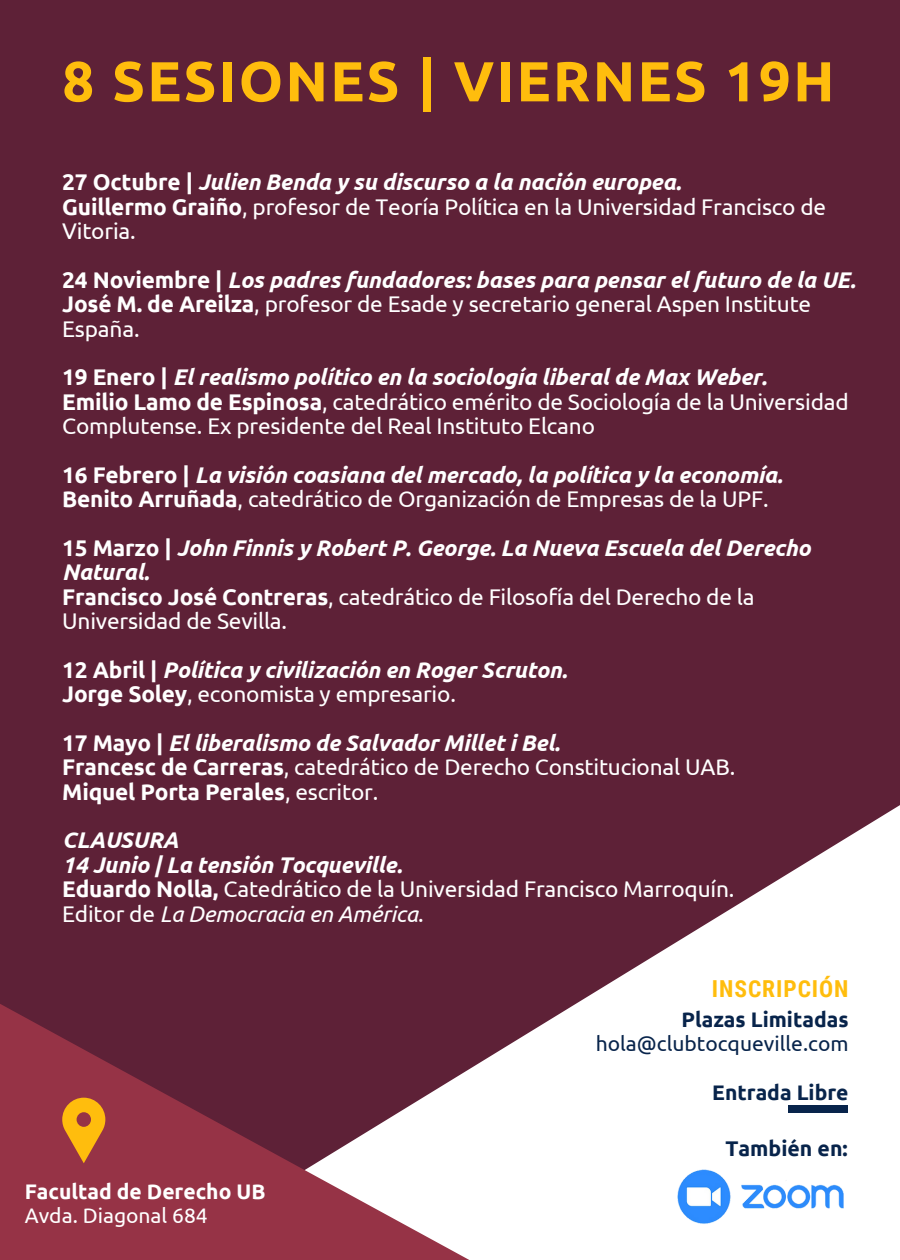
<style>
.page{position:relative;width:900px;height:1260px;background:#5e2137}
.page>*{position:absolute;margin:0;border:0;box-sizing:border-box;transform-origin:0 0}
.t1{font:700 56.25px "Ubuntu";letter-spacing:.04em;color:#ffbd0d}
.t2{font:700 23.5px "Roboto Condensed";letter-spacing:.04em;color:#ffbd0d}
.t3{font:22.75px/24.5px "Ubuntu";letter-spacing:-.01em;color:#fff}
.t4{font:italic 700 22.75px/24.5px "Ubuntu";letter-spacing:-.01em;color:#fff}
.t5{font:italic 22.75px "Ubuntu";letter-spacing:-.01em;color:#fff}
.t6{font:700 22.75px "Ubuntu";letter-spacing:-.01em;color:#fff}
.t7{font:700 21.25px "Ubuntu";color:#08244b}
.t8{font:700 21px "Ubuntu";color:#08244b}
.t9{font:21px "Ubuntu";color:#08244b}
.t10{font:700 21px "Ubuntu";color:#fff}
.t11{font:21px "Ubuntu";color:#fff}
.s1{font-style:normal}
.s2{font-weight:700}
.s3{font-weight:400}
</style>
<div class="page">
<svg style="left:758px;top:805px;width:142px;height:455px;background:#ede7e9"></svg>
<svg style="left:0;top:892px;width:758px;height:368px"></svg>
<div style="left:788px;top:1105px;width:60px;height:8px;background:#08244b"></div>
<svg style="left:62px;top:1098px;width:43px;height:65px;background:#d38324"></svg>
<img style="left:673px;top:1163px;width:175px;height:66px">
<p class="t1" style="left:62px;top:49px;width:774px">8 SESIONES | VIERNES 19H</p>
<p class="t4" style="left:62px;top:170px;width:620px"><span class="s1">27 Octubre |</span> Julien Benda y su discurso a la nación europea.</p>
<p class="t3" style="left:62px;top:194px;width:765px"><span class="s2">Guillermo Graiño</span>, profesor de Teoría Política en la Universidad Francisco de<br>Vitoria.</p>
<p class="t4" style="left:62px;top:267px;width:795px"><span class="s1">24 Noviembre |</span> Los padres fundadores: bases para pensar el futuro de la UE.</p>
<p class="t3" style="left:62px;top:291px;width:751px"><span class="s2">José M. de Areilza</span>, profesor de Esade y secretario general Aspen Institute<br>España.</p>
<p class="t4" style="left:62px;top:365px;width:706px"><span class="s1">19 Enero |</span> El realismo político en la sociología liberal de Max Weber.</p>
<p class="t3" style="left:62px;top:389px;width:788px"><span class="s2">Emilio Lamo de Espinosa</span>, catedrático emérito de Sociología de la Universidad<br>Complutense. Ex presidente del Real Instituto Elcano</p>
<p class="t4" style="left:62px;top:462px;width:722px"><span class="s1">16 Febrero |</span> La visión coasiana del mercado, la política y la economía.</p>
<p class="t3" style="left:62px;top:486px;width:708px"><span class="s2">Benito Arruñada</span>, catedrático de Organización de Empresas de la UPF.</p>
<p class="t4" style="left:62px;top:535px;width:750px"><span class="s1">15 Marzo |</span> John Finnis y Robert P. George. La Nueva Escuela del Derecho<br>Natural.</p>
<p class="t3" style="left:62px;top:584px;width:694px"><span class="s2">Francisco José Contreras</span>, catedrático de Filosofía del Derecho de la<br>Universidad de Sevilla.</p>
<p class="t4" style="left:62px;top:657px;width:506px"><span class="s1">12 Abril |</span> Política y civilización en Roger Scruton.</p>
<p class="t3" style="left:62px;top:681px;width:395px"><span class="s2">Jorge Soley</span>, economista y empresario.</p>
<p class="t4" style="left:62px;top:730px;width:499px"><span class="s1">17 Mayo |</span> El liberalismo de Salvador Millet i Bel.</p>
<p class="t3" style="left:62px;top:755px;width:675px"><span class="s2">Francesc de Carreras</span>, catedrático de Derecho Constitucional UAB.</p>
<p class="t6" style="left:62px;top:778px;width:318px">Miquel Porta Perales<span class="s3">, escritor.</span></p>
<p class="t4" style="left:62px;top:828px;width:118px">CLAUSURA</p>
<p class="t4" style="left:62px;top:852px;width:341px">14 Junio | La tensión Tocqueville.</p>
<p class="t3" style="left:62px;top:876px;width:674px"><span class="s2">Eduardo Nolla,</span> Catedrático de la Universidad Francisco Marroquín.</p>
<p class="t5" style="left:62px;top:900px;width:363px"><span class="s1">Editor de</span> La Democracia en América<span class="s1">.</span></p>
<p class="t2" style="left:712px;top:975px;width:138px">INSCRIPCIÓN</p>
<p class="t8" style="left:682px;top:1007px;width:168px">Plazas Limitadas</p>
<p class="t9" style="left:596px;top:1032px;width:254px">hola@clubtocqueville.com</p>
<p class="t8" style="left:712px;top:1081px;width:138px">Entrada Libre</p>
<p class="t10" style="left:25px;top:1179px;width:242px">Facultad de Derecho UB</p>
<p class="t11" style="left:25px;top:1204px;width:185px">Avda. Diagonal 684</p>
<p class="t7" style="left:725px;top:1136px;width:124px">También en:</p>
</div>
